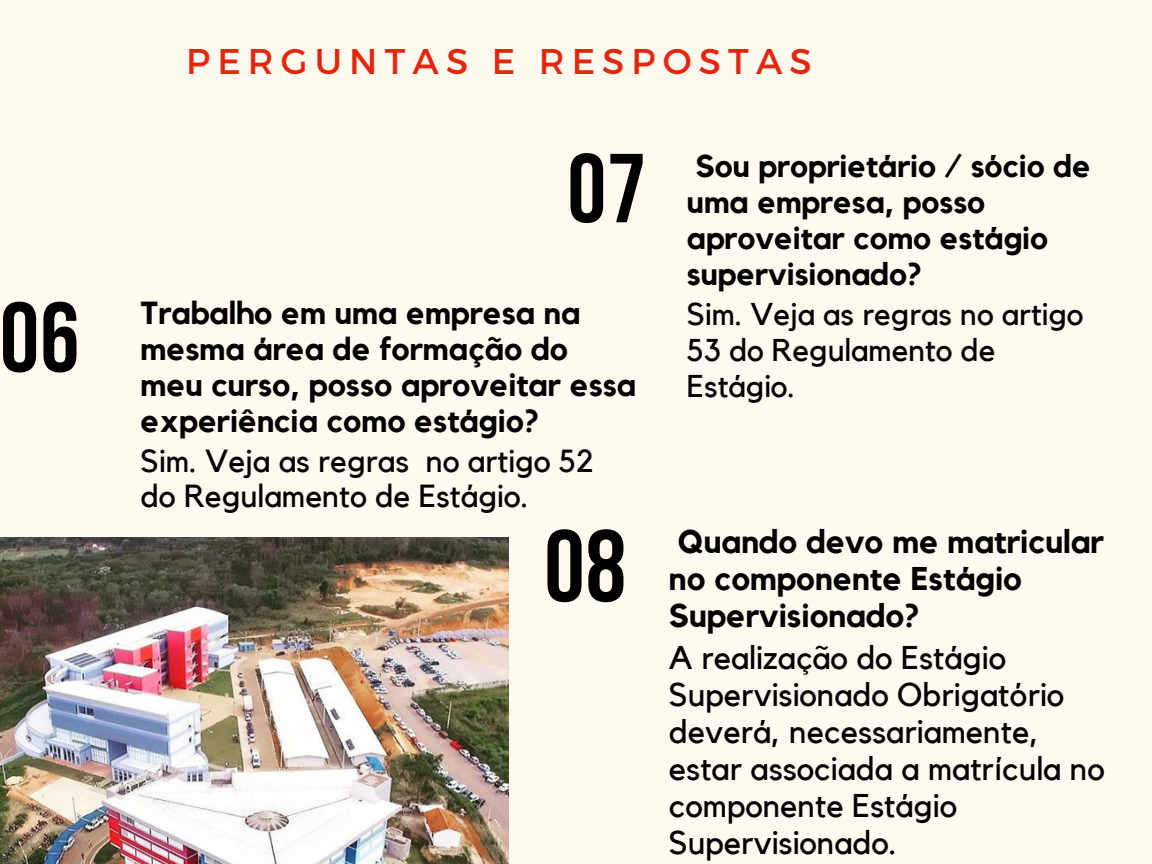
<style>
.page{position:relative;width:1152px;height:864px;background:#fffaef}
.page>*{position:absolute;margin:0;border:0;box-sizing:border-box;transform-origin:0 0}
.t1{font:700 102px "Bebas Neue";color:#000}
.t2{font:700 99px "Bebas Neue";color:#000}
.t3{font:700 97.65px "Bebas Neue";color:#000}
.t4{font:35.7px "Montserrat";letter-spacing:.2em;color:#e4260e}
.t5{font:32.7px/37.2px "Kollektif";color:#000}
.t6{font:700 32.7px/37.2px "Kollektif";color:#000}
.t7{font:700 31.8px/36px "Kollektif";color:#000}
.t8{font:31.8px/35.5px "Kollektif";color:#000}
.t9{font:700 31.35px/36px "Kollektif";color:#000}
.t10{font:31.35px/36px "Kollektif";color:#000}
</style>
<div class="page">
<img style="left:0;top:538px;width:508px;height:326px">
<h2 class="t2" style="left:0;top:297px;width:81px">06</h2>
<p class="t4" style="left:186px;top:38px;width:627px">PERGUNTAS E RESPOSTAS</p>
<h3 class="t3" style="left:567px;top:149px;width:80px">07</h3>
<p class="t9" style="left:687px;top:149px;width:405px">Sou proprietário / sócio de uma empresa, posso aproveitar como estágio supervisionado?</p>
<p class="t7" style="left:141px;top:297px;width:497px">Trabalho em uma empresa na mesma área de formação do meu curso, posso aproveitar essa experiência como estágio?</p>
<p class="t10" style="left:687px;top:297px;width:398px">Sim. Veja as regras no artigo<br>53 do Regulamento de<br>Estágio.</p>
<p class="t8" style="left:141px;top:444px;width:454px">Sim. Veja as regras no artigo 52 do Regulamento de Estágio.</p>
<h1 class="t1" style="left:544px;top:525px;width:83px">08</h1>
<p class="t6" style="left:669px;top:524px;width:437px">Quando devo me matricular no componente Estágio<br>Supervisionado?</p>
<p class="t5" style="left:669px;top:640px;width:437px">A realização do Estágio<br>Supervisionado Obrigatório deverá, necessariamente, estar associada a matrícula no componente Estágio<br>Supervisionado.</p>
</div>
